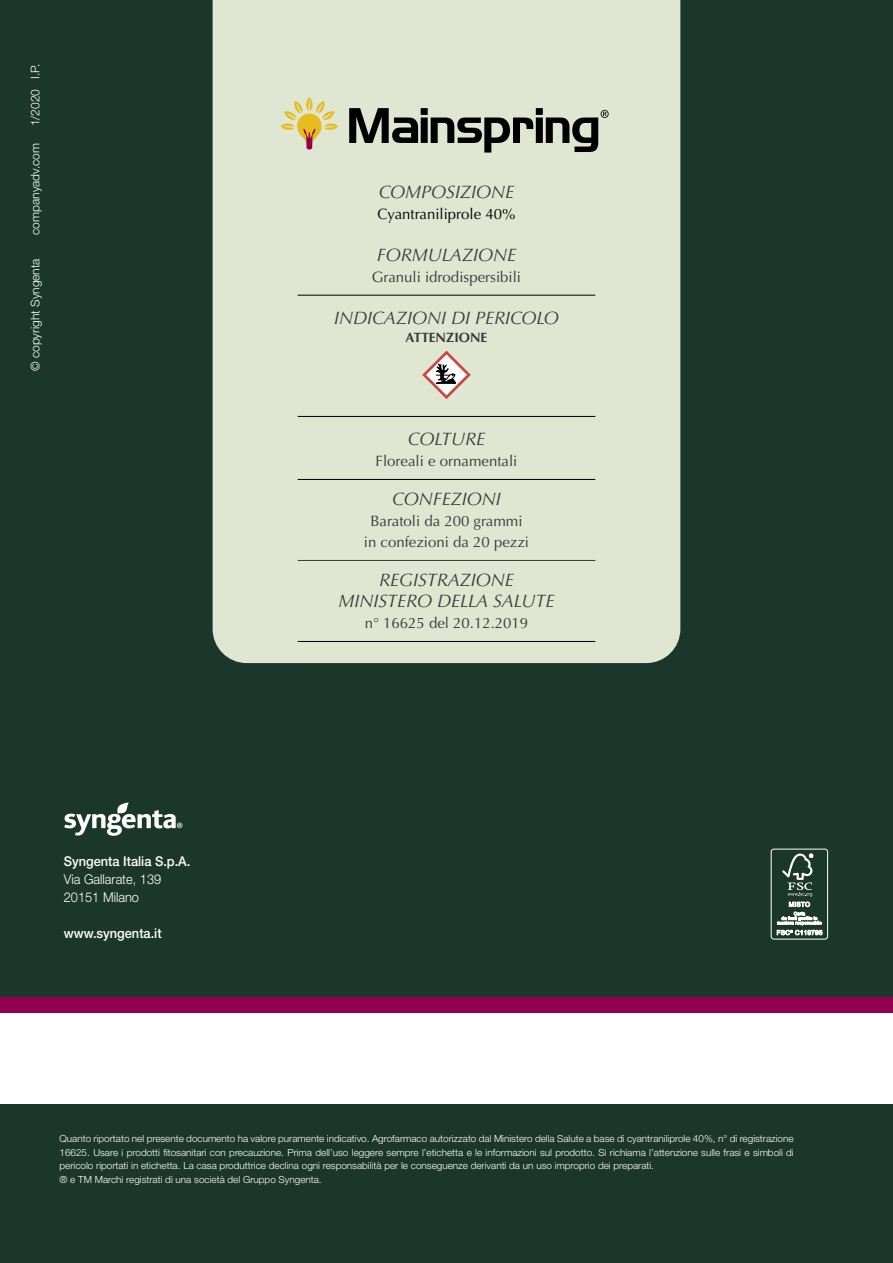
<style>
.page{position:relative;width:893px;height:1263px;background:#1b372c}
.page>*{position:absolute;margin:0;border:0;box-sizing:border-box;transform-origin:0 0}
.t1{font:italic 18px/21px "Optima LT Std";color:#393939;text-align:center}
.t2{font:15px/21px "Optima LT Std";color:#393939;text-align:center}
.t3{font:15px "Optima LT Std";color:#000}
.t4{font:500 13.5px "Helvetica Neue LT Std";color:#fff;scale:.95 1}
.t5{font:300 13.5px/18px "Helvetica Neue LT Std";color:#fff;scale:.95 1}
.t6{font:700 13.5px "Optima LT Std";color:#393939}
.t7{font:300 12px "Helvetica Neue LT Std";color:#fff}
.t8{font:300 9.75px/13.5px "Helvetica Neue LT Std";color:#fff}
</style>
<div class="page">
<div style="left:0;top:997px;width:893px;height:106px;background:#fff"></div>
<div style="left:0;top:997px;width:893px;height:15px;background:#940051"></div>
<div style="left:213px;top:0;width:467px;height:663px;background:#dfe6d1"></div>
<hr style="left:298px;top:295px;width:297px;height:1px;background:#000">
<hr style="left:298px;top:416px;width:297px;height:1px;background:#000">
<hr style="left:298px;top:479px;width:297px;height:1px;background:#000">
<hr style="left:298px;top:560px;width:297px;height:1px;background:#393939">
<hr style="left:298px;top:641px;width:297px;height:1px;background:#000">
<svg style="left:422px;top:351px;width:49px;height:48px;background:#d1c2b6"></svg>
<svg style="left:281px;top:97px;width:57px;height:52px;background:#ded29a"></svg>
<svg style="left:349px;top:108px;width:260px;height:45px;background:#898d80"></svg>
<div style="left:771px;top:849px;width:57px;height:90px;border:1px solid #fff;border-radius:3px"></div>
<svg style="left:777px;top:853px;width:45px;height:82px"></svg>
<svg style="left:64px;top:802px;width:118px;height:34px"></svg>
<p class="t7" style="left:28px;top:126px;width:64px;rotate:-90deg">1/2020 I.P.</p>
<p class="t7" style="left:28px;top:235px;width:94px;rotate:-90deg">companyadv.com</p>
<p class="t7" style="left:28px;top:371px;width:114px;rotate:-90deg">© copyright Syngenta</p>
<h1 class="t1" style="left:379px;top:182px;width:137px">COMPOSIZIONE</h1>
<h2 class="t3" style="left:378px;top:205px;width:139px">Cyantraniliprole 40%</h2>
<h1 class="t1" style="left:377px;top:245px;width:141px">FORMULAZIONE</h1>
<h2 class="t2" style="left:372px;top:267px;width:151px">Granuli idrodispersibili</h2>
<h1 class="t1" style="left:334px;top:308px;width:226px">INDICAZIONI DI PERICOLO</h1>
<h3 class="t6" style="left:406px;top:330px;width:83px">ATTENZIONE</h3>
<h1 class="t1" style="left:408px;top:429px;width:79px">COLTURE</h1>
<h2 class="t2" style="left:376px;top:451px;width:143px">Floreali e ornamentali</h2>
<h1 class="t1" style="left:392px;top:489px;width:110px">CONFEZIONI</h1>
<h2 class="t2" style="left:364px;top:511px;width:167px">Baratoli da 200 grammi in confezioni da 20 pezzi</h2>
<h1 class="t1" style="left:338px;top:570px;width:217px">REGISTRAZIONE<br>MINISTERO DELLA SALUTE</h1>
<h2 class="t2" style="left:365px;top:613px;width:165px">n° 16625 del 20.12.2019</h2>
<h3 class="t4" style="left:64px;top:853px;width:135px">Syngenta Italia S.p.A.</h3>
<h3 class="t5" style="left:64px;top:870px;width:104px">Via Gallarate, 139<br>20151 Milano</h3>
<h3 class="t4" style="left:64px;top:925px;width:105px">www.syngenta.it</h3>
<p class="t8" style="left:60px;top:1132px;width:736px">Quanto riportato nel presente documento ha valore puramente indicativo. Agrofarmaco autorizzato dal Ministero della Salute a base di cyantraniliprole 40%, n° di registrazione 16625. Usare i prodotti fitosanitari con precauzione. Prima dell’uso leggere sempre l’etichetta e le informazioni sul prodotto. Si richiama l’attenzione sulle frasi e simboli di pericolo riportati in etichetta. La casa produttrice declina ogni responsabilità per le conseguenze derivanti da un uso improprio dei preparati.<br>® e TM Marchi registrati di una società del Gruppo Syngenta.</p>
</div>
